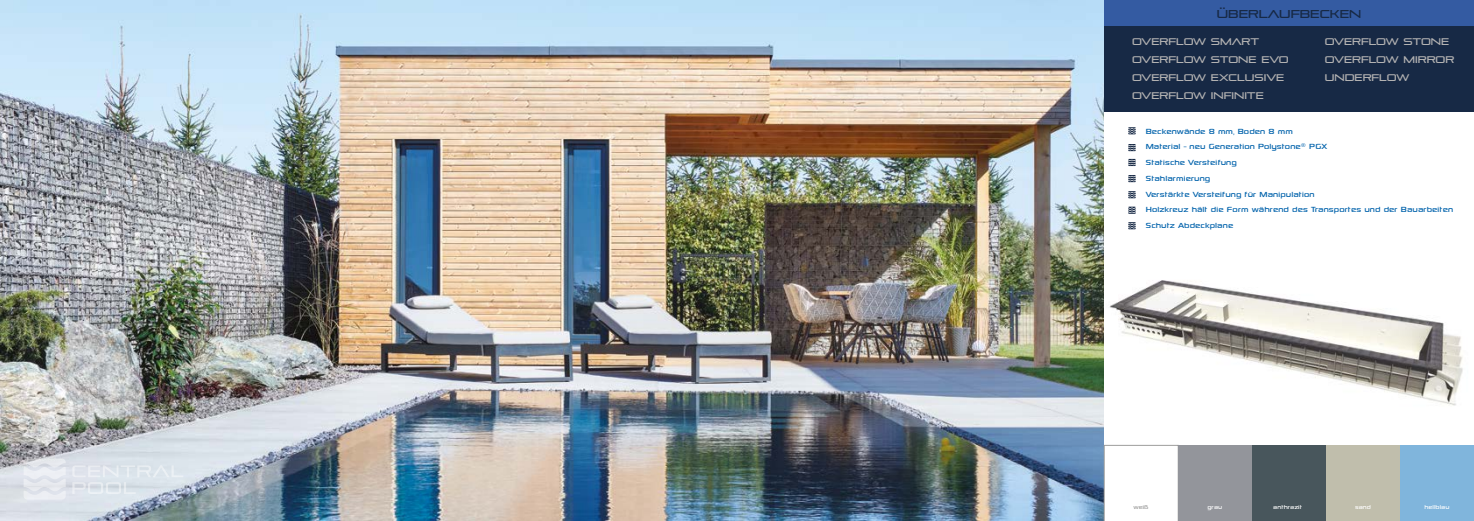
<style>
.page{position:relative;width:1474px;height:521px;background:#fff}
.page>*{position:absolute;margin:0;border:0;box-sizing:border-box;transform-origin:0 0}
.t1{font:11.38px "Pirulen Rg";color:#172945}
.t2{font:10.5px/15.8px "Sony Sketch EF";color:#0062ab}
.t3{font:9.62px/17.8px "Pirulen Rg";color:#b3b2b2}
.t4{font:7.96px "Sony Sketch EF";color:#fff}
.t5{font:7.96px "Sony Sketch EF";color:#9d9d9c}
</style>
<div class="page">
<img style="left:0;top:0;width:729px;height:521px">
<svg style="left:72px;top:465px;width:111px;height:29px;background:#dce3ea"></svg>
<svg style="left:24px;top:458px;width:42px;height:41px;background:#e3e6ec"></svg>
<img style="left:729px;top:0;width:375px;height:521px">
<div style="left:1104px;top:26px;width:369px;height:86px;background:#172945"></div>
<img style="left:1109px;top:280px;width:354px;height:126px">
<div style="left:1104px;top:0;width:369px;height:26px;background:#345ba2"></div>
<svg style="left:1104px;top:445px;width:74px;height:76px"></svg>
<div style="left:1252px;top:445px;width:73px;height:76px;background:#48565c"></div>
<div style="left:1325px;top:445px;width:74px;height:76px;background:#c0beac"></div>
<div style="left:1178px;top:445px;width:74px;height:76px;background:#93959b"></div>
<div style="left:1399px;top:445px;width:74px;height:76px;background:#80b5dc"></div>
<svg style="left:1128px;top:127px;width:7px;height:7px"></svg>
<svg style="left:1128px;top:144px;width:7px;height:7px"></svg>
<svg style="left:1128px;top:159px;width:7px;height:7px"></svg>
<svg style="left:1128px;top:175px;width:7px;height:7px"></svg>
<svg style="left:1128px;top:191px;width:7px;height:7px"></svg>
<svg style="left:1128px;top:207px;width:7px;height:7px"></svg>
<svg style="left:1128px;top:222px;width:7px;height:7px"></svg>
<p class="t1" style="left:1216px;top:7px;width:146px">ÜBERLAUFBECKEN</p>
<p class="t3" style="left:1132px;top:33px;width:158px">OVERFLOW SMART<br>OVERFLOW STONE EVO<br>OVERFLOW EXCLUSIVE<br>OVERFLOW INFINITE</p>
<p class="t3" style="left:1324px;top:33px;width:131px">OVERFLOW STONE<br>OVERFLOW MIRROR<br>UNDERFLOW</p>
<p class="t2" style="left:1145px;top:123px;width:309px">Beckenwände 8 mm, Boden 8 mm<br>Material - neu Generation Polystone® PGX<br>Statische Versteifung<br>Stahlarmierung<br>Verstärkte Versteifung für Manipulation<br>Holzkreuz hält die Form während des Transportes und der Bauarbeiten Schutz Abdeckplane</p>
<p class="t5" style="left:1133px;top:502px;width:17px">weiß</p>
<p class="t4" style="left:1207px;top:502px;width:16px">grau</p>
<p class="t4" style="left:1273px;top:502px;width:30px">anthrazit</p>
<p class="t4" style="left:1354px;top:502px;width:17px">sand</p>
<p class="t4" style="left:1424px;top:502px;width:27px">hellblau</p>
</div>
